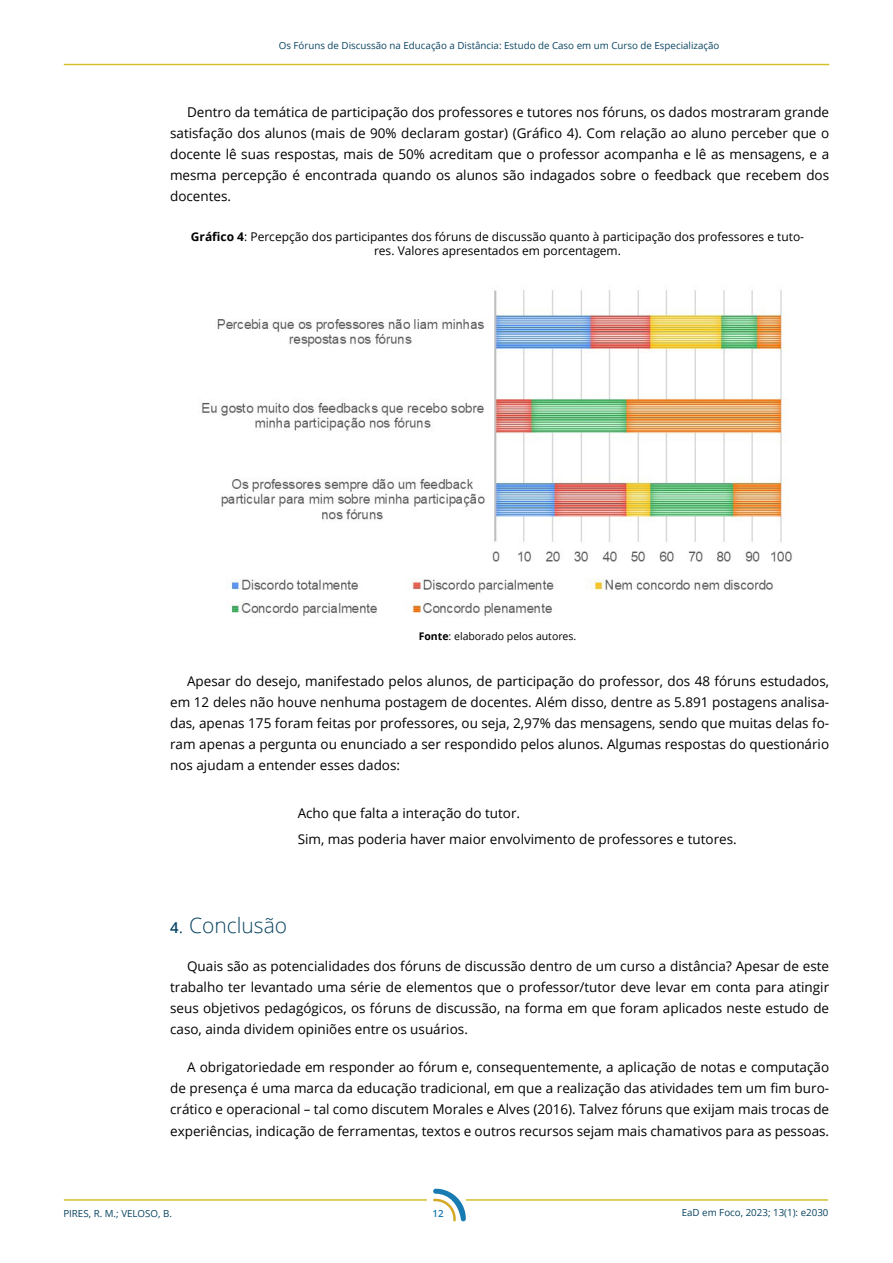
<style>
.page{position:relative;width:893px;height:1263px;background:#fff}
.page>*{position:absolute;margin:0;border:0;box-sizing:border-box;transform-origin:0 0}
.t1{font:300 21px "Open Sans";color:#0b4562}
.t2{font:13.5px/21px "Open Sans";color:#000;text-align:justify}
.t3{font:12px/13.5px "Open Sans";color:#000;text-align:center}
.t4{font:10.5px "Open Sans";color:#000}
.t5{font:9.75px "Open Sans";color:#0b4562}
.t6{font:600 9.75px "Open Sans";color:#187bb2}
.s1{font-weight:700}
.s2{font-weight:600;font-size:15px}
</style>
<div class="page">
<hr style="left:64px;top:64px;width:765px;height:1px;background:#d2c12c">
<hr style="left:466px;top:1199px;width:362px;height:2px;background:#d2c12c">
<svg style="left:433px;top:1189px;width:33px;height:32px"></svg>
<hr style="left:64px;top:1199px;width:363px;height:2px;background:#d2c12c">
<img style="left:202px;top:290px;width:590px;height:326px">
<p class="t5" style="left:279px;top:39px;width:442px">Os Fóruns de Discussão na Educação a Distância: Estudo de Caso em um Curso de Especialização</p>
<p class="t2" style="left:170px;top:101px;width:661px;text-indent:17px">Dentro da temática de participação dos professores e tutores nos fóruns, os dados mostraram grande satisfação dos alunos (mais de 90% declaram gostar) (Gráfico 4). Com relação ao aluno perceber que o docente lê suas respostas, mais de 50% acreditam que o professor acompanha e lê as mensagens, e a mesma percepção é encontrada quando os alunos são indagados sobre o feedback que recebem dos docentes.</p>
<p class="t3" style="left:191px;top:230px;width:615px"><span class="s1">Gráfico 4</span>: Percepção dos participantes dos fóruns de discussão quanto à participação dos professores e tuto&shy;res. Valores apresentados em porcentagem.</p>
<p class="t4" style="left:419px;top:629px;width:159px"><span class="s1">Fonte</span>: elaborado pelos autores.</p>
<p class="t2" style="left:170px;top:670px;width:661px;text-indent:17px">Apesar do desejo, manifestado pelos alunos, de participação do professor, dos 48 fóruns estudados, em 12 deles não houve nenhuma postagem de docentes. Além disso, dentre as 5.891 postagens analisa&shy;das, apenas 175 foram feitas por professores, ou seja, 2,97% das mensagens, sendo que muitas delas fo&shy;ram apenas a pergunta ou enunciado a ser respondido pelos alunos. Algumas respostas do questionário nos ajudam a entender esses dados:</p>
<p class="t2" style="left:298px;top:799px;width:441px;line-height:26.5px">Acho que falta a interação do tutor.<br>Sim, mas poderia haver maior envolvimento de professores e tutores.</p>
<h1 class="t1" style="left:170px;top:911px;width:119px"><span class="s2">4</span>. Conclusão</h1>
<p class="t2" style="left:170px;top:956px;width:661px;text-indent:17px">Quais são as potencialidades dos fóruns de discussão dentro de um curso a distância? Apesar de este trabalho ter levantado uma série de elementos que o professor/tutor deve levar em conta para atingir seus objetivos pedagógicos, os fóruns de discussão, na forma em que foram aplicados neste estudo de caso, ainda dividem opiniões entre os usuários.</p>
<p class="t2" style="left:170px;top:1057px;width:661px;text-indent:17px">A obrigatoriedade em responder ao fórum e, consequentemente, a aplicação de notas e computação de presença é uma marca da educação tradicional, em que a realização das atividades tem um fim buro&shy;crático e operacional – tal como discutem Morales e Alves (2016). Talvez fóruns que exijam mais trocas de experiências, indicação de ferramentas, textos e outros recursos sejam mais chamativos para as pessoas.</p>
<p class="t5" style="left:63px;top:1206px;width:110px">PIRES, R. M.; VELOSO, B.</p>
<p class="t5" style="left:682px;top:1206px;width:148px">EaD em Foco, 2023; 13(1): e2030</p>
<p class="t6" style="left:432px;top:1207px;width:13px">12</p>
</div>
